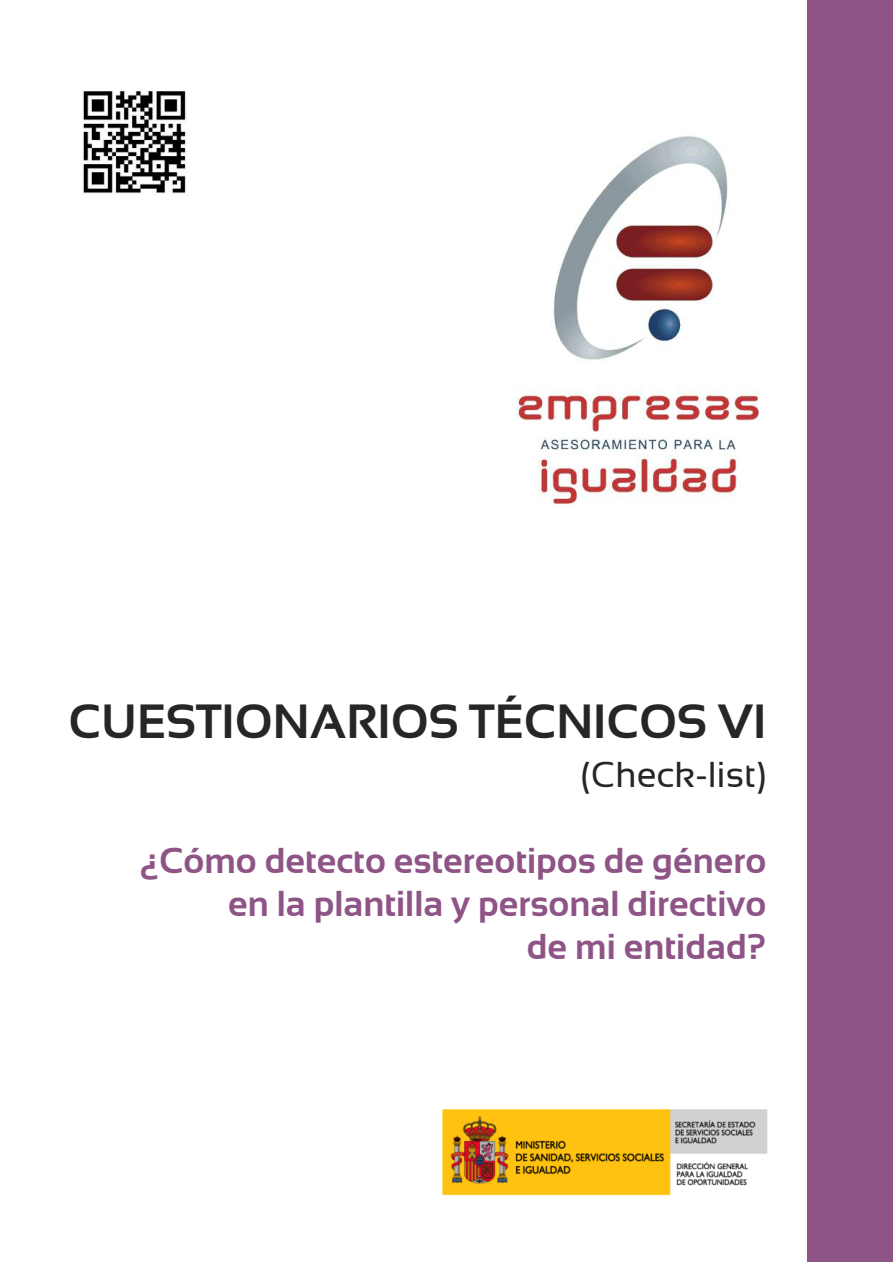
<style>
.page{position:relative;width:893px;height:1263px;background:#fff}
.page>*{position:absolute;margin:0;border:0;box-sizing:border-box;transform-origin:0 0}
.t1{font:700 48px "Sansation";color:#272627}
.t2{font:700 36px/43.2px "Sansation";color:#8e5486;text-align:right}
.t3{font:36px "Sansation";color:#272627}
</style>
<div class="page">
<div style="left:808px;top:0;width:85px;height:1261px;background:#8e5486"></div>
<img style="left:516px;top:136px;width:243px;height:371px">
<img style="left:442px;top:1109px;width:326px;height:87px">
<img style="left:82px;top:90px;width:105px;height:104px">
<h1 class="t1" style="left:69px;top:694px;width:699px">CUESTIONARIOS TÉCNICOS VI</h1>
<h1 class="t3" style="left:581px;top:754px;width:187px">(Check-list)</h1>
<h1 class="t2" style="left:139px;top:839px;width:628px">¿Cómo detecto estereotipos de género en la plantilla y personal directivo<br>de mi entidad?</h1>
</div>
